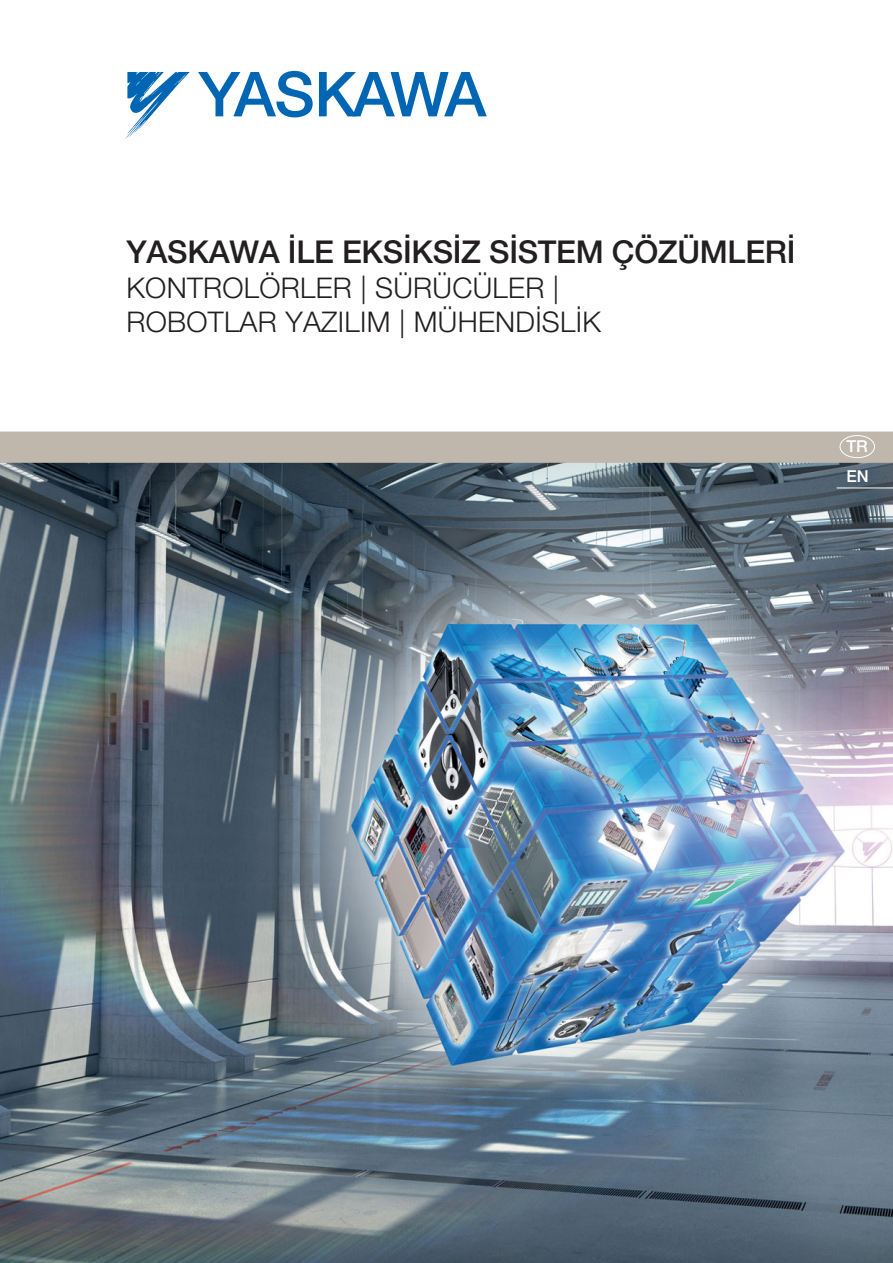
<style>
.page{position:relative;width:893px;height:1263px;background:#fff}
.page>*{position:absolute;margin:0;border:0;box-sizing:border-box;transform-origin:0 0}
.t1{font:500 31.5px "Helvetica Neue LT Pro";letter-spacing:-.01em;color:#231f20}
.t2{font:300 28.5px/34.5px "Helvetica Neue LT Pro";letter-spacing:.01em;color:#231f20}
.t3{font:500 16.5px/30px "Helvetica Neue LT Pro";color:#fff}
</style>
<div class="page">
<img style="left:0;top:463px;width:893px;height:800px">
<div style="left:0;top:431px;width:893px;height:32px;background:#bfb6ac"></div>
<div style="left:840px;top:435px;width:35px;height:23px;border:1px solid #fff;border-radius:50%"></div>
<hr style="left:837px;top:488px;width:56px;height:1px;background:#fff">
<svg style="left:125px;top:72px;width:65px;height:67px"></svg>
<svg style="left:319px;top:72px;width:168px;height:44px"></svg>
<svg style="left:198px;top:71px;width:115px;height:46px"></svg>
<p class="t1" style="left:126px;top:241px;width:670px">YASKAWA İLE EKSİKSİZ SİSTEM ÇÖZÜMLERİ</p>
<p class="t2" style="left:126px;top:274px;width:476px">KONTROLÖRLER | SÜRÜCÜLER |<br>ROBOTLAR YAZILIM | MÜHENDİSLİK</p>
<p class="t3" style="left:846px;top:433px;width:24px">TR<br>EN</p>
</div>
